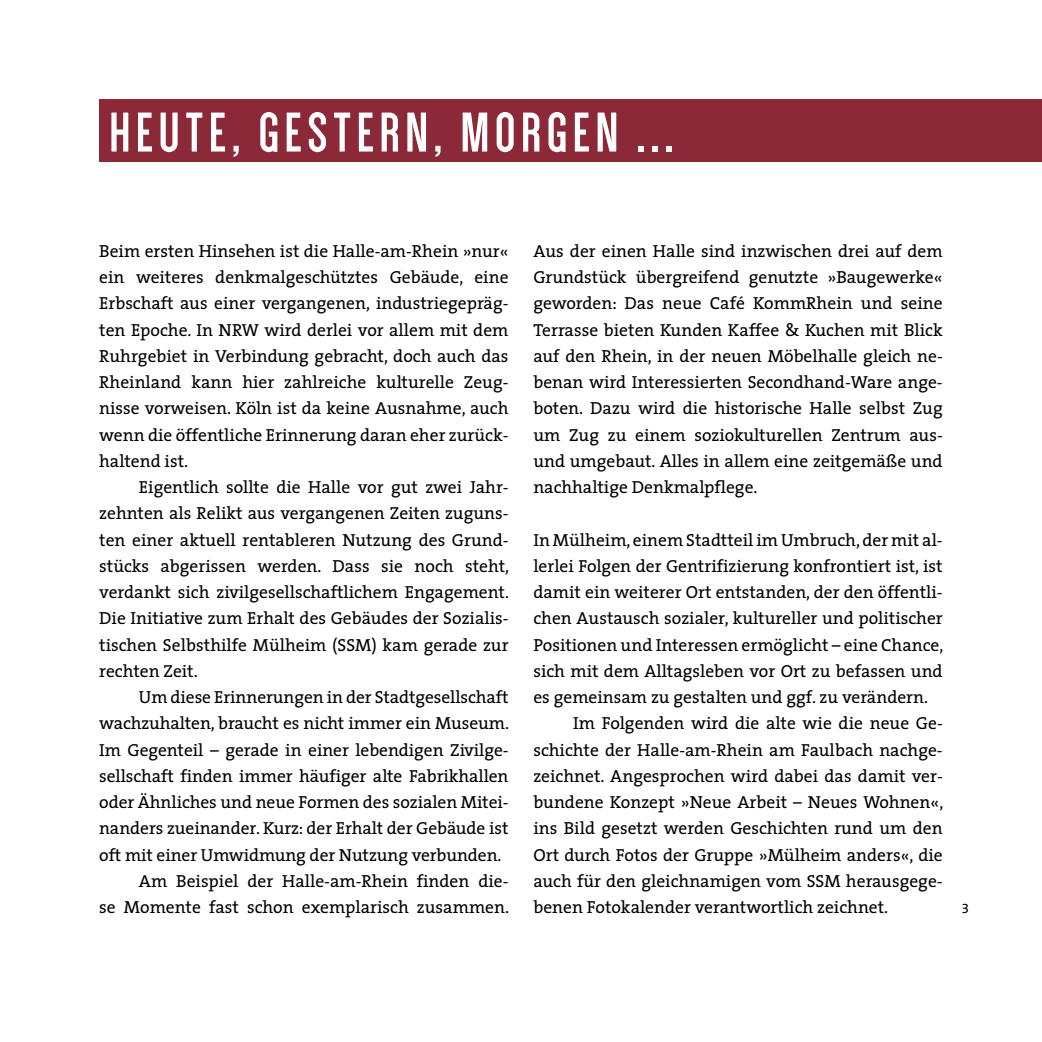
<style>
.page{position:relative;width:1042px;height:1042px;background:#fff}
.page>*{position:absolute;margin:0;border:0;box-sizing:border-box;transform-origin:0 0}
.t1{font:700 57.75px "Dense";letter-spacing:.1em;color:#fff}
.t2{font:17.5px/26.2px "The Serif Plain";color:#000;text-align:justify}
.t3{font:14px "The Sans B5 Plain";color:#000}
</style>
<div class="page">
<div style="left:99px;top:99px;width:943px;height:62px;background:#8b2939"></div>
<h1 class="t1" style="left:109px;top:104px;width:565px">HEUTE, GESTERN, MORGEN ...</h1>
<p class="t2" style="left:99px;top:237px;width:411px">Beim ersten Hinsehen ist die Halle-am-Rhein »nur« ein weiteres denkmalgeschütztes Gebäude, eine Erbschaft aus einer vergangenen, industriegepräg&shy;ten Epoche. In NRW wird derlei vor allem mit dem Ruhrgebiet in Verbindung gebracht, doch auch das Rheinland kann hier zahlreiche kulturelle Zeug&shy;nisse vorweisen. Köln ist da keine Ausnahme, auch wenn die öffentliche Erinnerung daran eher zurück&shy;haltend ist.</p>
<p class="t2" style="left:99px;top:473px;width:411px;text-indent:40px">Eigentlich sollte die Halle vor gut zwei Jahr&shy;zehnten als Relikt aus vergangenen Zeiten zuguns&shy;ten einer aktuell rentableren Nutzung des Grund&shy;stücks abgerissen werden. Dass sie noch steht, verdankt sich zivilgesellschaftlichem Engagement.<br>Die Initiative zum Erhalt des Gebäudes der Sozialis&shy;tischen Selbsthilfe Mülheim (SSM) kam gerade zur rechten Zeit.</p>
<p class="t2" style="left:139px;top:683px;width:371px">Um diese Erinnerungen in der Stadtgesellschaft</p>
<p class="t2" style="left:99px;top:710px;width:411px">wachzuhalten, braucht es nicht immer ein Museum.</p>
<p class="t2" style="left:99px;top:736px;width:411px">Im Gegenteil – gerade in einer lebendigen Zivilge-</p>
<p class="t2" style="left:99px;top:762px;width:411px">sellschaft finden immer häufiger alte Fabrikhallen</p>
<p class="t2" style="left:99px;top:788px;width:411px">oder Ähnliches und neue Formen des sozialen Mitei-</p>
<p class="t2" style="left:99px;top:815px;width:411px">nanders zueinander. Kurz: der Erhalt der Gebäude ist</p>
<p class="t2" style="left:99px;top:841px;width:404px">oft mit einer Umwidmung der Nutzung verbunden.</p>
<p class="t2" style="left:139px;top:867px;width:371px">Am Beispiel der Halle-am-Rhein finden die-</p>
<p class="t2" style="left:99px;top:893px;width:411px">se Momente fast schon exemplarisch zusammen.</p>
<p class="t2" style="left:533px;top:237px;width:411px">Aus der einen Halle sind inzwischen drei auf dem Grundstück übergreifend genutzte »Baugewerke« geworden: Das neue Café KommRhein und seine Terrasse bieten Kunden Kaffee &amp; Kuchen mit Blick auf den Rhein, in der neuen Möbelhalle gleich ne&shy;benan wird Interessierten Secondhand-Ware ange&shy;boten. Dazu wird die historische Halle selbst Zug um Zug zu einem soziokulturellen Zentrum aus&shy;und umgebaut. Alles in allem eine zeitgemäße und nachhaltige Denkmalpflege.</p>
<p class="t2" style="left:533px;top:526px;width:411px">In Mülheim, einem Stadtteil im Umbruch, der mit al-</p>
<p class="t2" style="left:533px;top:552px;width:411px">lerlei Folgen der Gentrifizierung konfrontiert ist, ist</p>
<p class="t2" style="left:533px;top:578px;width:411px">damit ein weiterer Ort entstanden, der den öffentli-</p>
<p class="t2" style="left:533px;top:605px;width:411px">chen Austausch sozialer, kultureller und politischer</p>
<p class="t2" style="left:533px;top:631px;width:411px">Positionen und Interessen ermöglicht – eine Chance,</p>
<p class="t2" style="left:533px;top:657px;width:411px">sich mit dem Alltagsleben vor Ort zu befassen und</p>
<p class="t2" style="left:533px;top:683px;width:396px">es gemeinsam zu gestalten und ggf. zu verändern.</p>
<p class="t2" style="left:573px;top:710px;width:371px">Im Folgenden wird die alte wie die neue Ge-</p>
<p class="t2" style="left:533px;top:736px;width:411px">schichte der Halle-am-Rhein am Faulbach nachge-</p>
<p class="t2" style="left:533px;top:762px;width:411px">zeichnet. Angesprochen wird dabei das damit ver-</p>
<p class="t2" style="left:533px;top:788px;width:411px">bundene Konzept »Neue Arbeit – Neues Wohnen«,</p>
<p class="t2" style="left:533px;top:815px;width:411px">ins Bild gesetzt werden Geschichten rund um den</p>
<p class="t2" style="left:533px;top:841px;width:411px">Ort durch Fotos der Gruppe »Mülheim anders«, die</p>
<p class="t2" style="left:533px;top:867px;width:411px">auch für den gleichnamigen vom SSM herausgege-</p>
<p class="t2" style="left:533px;top:893px;width:356px">benen Fotokalender verantwortlich zeichnet.</p>
<p class="t3" style="left:961px;top:901px;width:9px">3</p>
</div>
